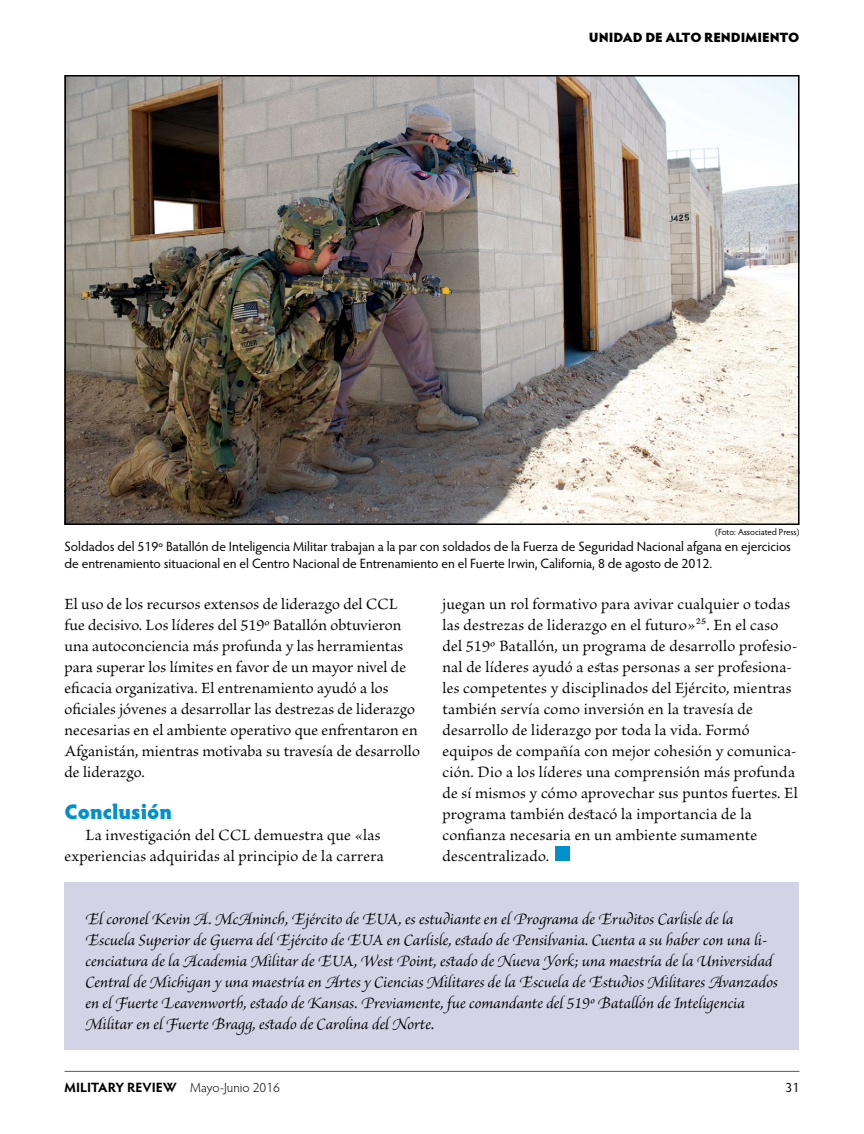
<style>
.page{position:relative;width:864px;height:1134px;background:#fff}
.page>*{position:absolute;margin:0;border:0;box-sizing:border-box;transform-origin:0 0}
.t1{font:900 21px "Hypatia Sans Pro";color:#0090cc}
.t2{font:16.5px/21px "Brioso Pro";letter-spacing:.01em;color:#000}
.t3{font:italic 16.5px/21px "Brioso Pro";color:#000}
.t4{font:13.5px/16.5px "Hypatia Sans Pro";letter-spacing:-.005em;color:#000}
.t5{font:700 13.5px "Hypatia Sans Pro";letter-spacing:-.005em;color:#000}
.t6{font:900 13.5px "Hypatia Sans Pro";letter-spacing:-.005em;color:#000}
.t7{font:9px "Hypatia Sans Pro";letter-spacing:-.005em;color:#000}
.s1{font-weight:300}
</style>
<div class="page">
<hr style="left:65px;top:1071px;width:734px;height:1px;background:#58595b">
<div style="left:555px;top:846px;width:15px;height:15px;background:#0090cc"></div>
<div style="left:64px;top:882px;width:736px;height:168px;background:#d4d3e6"></div>
<img style="left:67px;top:78px;width:730px;height:444px">
<div style="left:64px;top:75px;width:736px;height:450px;border:2px solid #000"></div>
<p class="t6" style="left:589px;top:27px;width:212px">UNIDAD DE ALTO RENDIMIENTO</p>
<p class="t7" style="left:715px;top:526px;width:86px">(Foto: Associated Press)</p>
<p class="t4" style="left:64px;top:538px;width:728px">Soldados del 519º Batallón de Inteligencia Militar trabajan a la par con soldados de la Fuerza de Seguridad Nacional afgana en ejercicios de entrenamiento situacional en el Centro Nacional de Entrenamiento en el Fuerte Irwin, California, 8 de agosto de 2012.</p>
<p class="t2" style="left:64px;top:594px;width:357px">El uso de los recursos extensos de liderazgo del CCL fue decisivo. Los líderes del 519º Batallón obtuvieron una autoconciencia más profunda y las herramientas para superar los límites en favor de un mayor nivel de eficacia organizativa. El entrenamiento ayudó a los oficiales jóvenes a desarrollar las destrezas de liderazgo necesarias en el ambiente operativo que enfrentaron en Afganistán, mientras motivaba su travesía de desarrollo de liderazgo.</p>
<p class="t1" style="left:64px;top:796px;width:109px">Conclusión</p>
<p class="t2" style="left:64px;top:825px;width:321px;text-align:right">La investigación del CCL demuestra que «las experiencias adquiridas al principio de la carrera</p>
<p class="t2" style="left:442px;top:594px;width:357px">juegan un rol formativo para avivar cualquier o todas las destrezas de liderazgo en el futuro»25. En el caso del 519º Batallón, un programa de desarrollo profesio&shy;nal de líderes ayudó a estas personas a ser profesiona&shy;les competentes y disciplinados del Ejército, mientras también servía como inversión en la travesía de desarrollo de liderazgo por toda la vida. Formó equipos de compañía con mejor cohesión y comunica&shy;ción. Dio a los líderes una comprensión más profunda de sí mismos y cómo aprovechar sus puntos fuertes. El programa también destacó la importancia de la confianza necesaria en un ambiente sumamente descentralizado.</p>
<p class="t3" style="left:86px;top:908px;width:694px">El coronel Kevin A. McAninch, Ejército de EUA, es estudiante en el Programa de Eruditos Carlisle de la Escuela Superior de Guerra del Ejército de EUA en Carlisle, estado de Pensilvania. Cuenta a su haber con una li&shy;cenciatura de la Academia Militar de EUA, West Point, estado de Nueva York; una maestría de la Universidad Central de Michigan y una maestría en Artes y Ciencias Militares de la Escuela de Estudios Militares Avanzados en el Fuerte Leavenworth, estado de Kansas. Previamente, fue comandante del 519º Batallón de Inteligencia Militar en el Fuerte Bragg, estado de Carolina del Norte.</p>
<p class="t5" style="left:64px;top:1078px;width:217px">MILITARY REVIEW <span class="s1">Mayo-Junio 2016</span></p>
<p class="t4" style="left:786px;top:1079px;width:15px">31</p>
</div>
